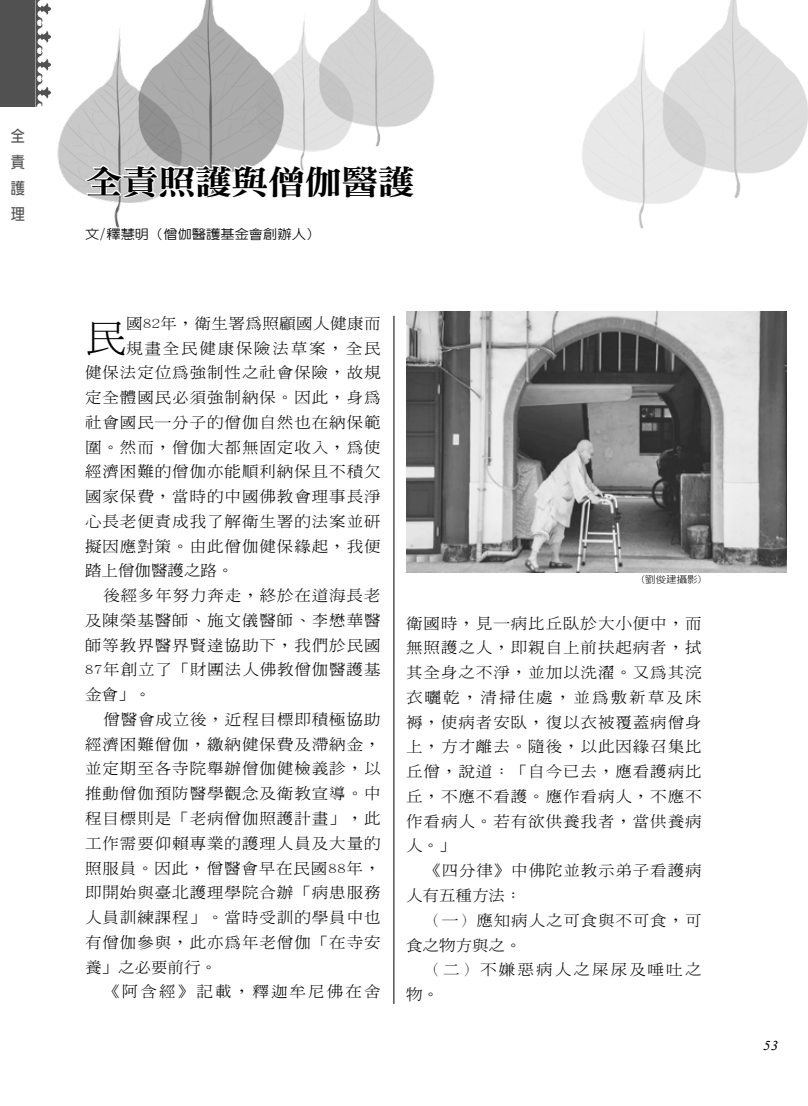
<style>
.page{position:relative;width:808px;height:1106px;background:#fff}
.page>*{position:absolute;margin:0;border:0;box-sizing:border-box;transform-origin:0 0}
.t1{font:300 37.2px "AR Ming B5";color:#000;scale:1.11 1}
.t2{font:33.75px "DF Ming Std W9";letter-spacing:-.025em;color:#000;scale:1.11 1}
.t3{font:700 15.75px/26.1px "AR New Hei B5";color:#555;text-align:justify;scale:.9 1}
.t4{font:300 14.85px/24.8px "AR Ming B5";letter-spacing:.055em;color:#000;scale:1.11 1}
.t5{font:300 14.85px/24.8px "AR Ming B5";letter-spacing:.13em;color:#000;scale:1.11 1}
.t6{font:300 14.85px "AR Ming B5";letter-spacing:.025em;color:#000;scale:1.11 1}
.t7{font:300 14.85px "AR Ming B5";letter-spacing:.11em;color:#000;scale:1.11 1}
.t8{font:300 14.85px "AR Ming B5";color:#000;scale:1.11 1}
.t9{font:italic 13.5px "Times New Roman";color:#000;scale:1.11 1}
.t10{font:500 12.9px "AR New Hei B5";color:#000;scale:1.11 1}
.t11{font:300 9.45px "AR New Hei B5";color:#000;scale:1.11 1}
</style>
<div class="page">
<img style="left:406px;top:311px;width:381px;height:261px">
<img style="left:51px;top:0;width:188px;height:228px">
<svg style="left:34px;top:0;width:17px;height:107px"></svg>
<div style="left:0;top:0;width:34px;height:107px;background:#515151"></div>
<img style="left:239px;top:0;width:196px;height:118px">
<img style="left:582px;top:0;width:226px;height:229px">
<svg style="left:83px;top:84px;width:333px;height:116px"></svg>
<hr style="left:394px;top:316px;width:1px;height:687px;background:#000">
<p class="t3" style="left:11px;top:123px;width:17px">全責護理</p>
<h2 class="t2" style="left:85px;top:163px;width:299px">全責照護與僧伽醫護</h2>
<p class="t10" style="left:85px;top:228px;width:213px">文/釋慧明（僧伽醫護基金會創辦人）</p>
<h1 class="t1" style="left:85px;top:319px;width:39px">民</h1>
<p class="t6" style="left:126px;top:316px;width:230px">國82年，衛生署為照顧國人健康而</p>
<p class="t7" style="left:126px;top:340px;width:230px">規畫全民健康保險法草案，全民</p>
<p class="t4" style="left:85px;top:360px;width:268px">健保法定位為強制性之社會保險，故規</p>
<p class="t4" style="left:85px;top:385px;width:268px">定全體國民必須強制納保。因此，身為</p>
<p class="t4" style="left:85px;top:410px;width:268px">社會國民一分子的僧伽自然也在納保範</p>
<p class="t4" style="left:85px;top:434px;width:268px">圍。然而，僧伽大都無固定收入，為使</p>
<p class="t4" style="left:85px;top:459px;width:268px">經濟困難的僧伽亦能順利納保且不積欠</p>
<p class="t4" style="left:85px;top:484px;width:268px">國家保費，當時的中國佛教會理事長淨</p>
<p class="t4" style="left:85px;top:509px;width:268px">心長老便責成我了解衛生署的法案並研</p>
<p class="t4" style="left:85px;top:533px;width:268px">擬因應對策。由此僧伽健保緣起，我便</p>
<p class="t8" style="left:85px;top:563px;width:135px">踏上僧伽醫護之路。</p>
<p class="t4" style="left:103px;top:583px;width:251px">後經多年努力奔走，終於在道海長老</p>
<p class="t4" style="left:85px;top:608px;width:268px">及陳榮基醫師、施文儀醫師、李懋華醫</p>
<p class="t4" style="left:85px;top:632px;width:268px">師等教界醫界賢達協助下，我們於民國</p>
<p class="t4" style="left:85px;top:657px;width:268px">87年創立了「財團法人佛教僧伽醫護基</p>
<p class="t4" style="left:85px;top:682px;width:61px">金會」。</p>
<p class="t4" style="left:103px;top:707px;width:251px">僧醫會成立後，近程目標即積極協助</p>
<p class="t4" style="left:85px;top:731px;width:268px">經濟困難僧伽，繳納健保費及滯納金，</p>
<p class="t4" style="left:85px;top:756px;width:268px">並定期至各寺院舉辦僧伽健檢義診，以</p>
<p class="t4" style="left:85px;top:781px;width:268px">推動僧伽預防醫學觀念及衛教宣導。中</p>
<p class="t4" style="left:85px;top:806px;width:268px">程目標則是「老病僧伽照護計畫」，此</p>
<p class="t4" style="left:85px;top:830px;width:268px">工作需要仰賴專業的護理人員及大量的</p>
<p class="t4" style="left:85px;top:855px;width:268px">照服員。因此，僧醫會早在民國88年，</p>
<p class="t4" style="left:85px;top:880px;width:268px">即開始與臺北護理學院合辦「病患服務</p>
<p class="t4" style="left:85px;top:905px;width:268px">人員訓練課程」。當時受訓的學員中也</p>
<p class="t4" style="left:85px;top:929px;width:268px">有僧伽參與，此亦為年老僧伽「在寺安</p>
<p class="t4" style="left:85px;top:954px;width:120px">養」之必要前行。</p>
<p class="t5" style="left:103px;top:979px;width:251px">《阿含經》記載，釋迦牟尼佛在舍</p>
<p class="t11" style="left:640px;top:575px;width:58px">(劉俊建攝影)</p>
<p class="t4" style="left:406px;top:610px;width:268px;text-align:justify">衛國時，見一病比丘臥於大小便中，而無照護之人，即親自上前扶起病者，拭其全身之不淨，並加以洗濯。又為其浣衣曬乾，清掃住處，並為敷新草及床褥，使病者安臥，復以衣被覆蓋病僧身上，方才離去。隨後，以此因緣召集比丘僧，說道：「自今已去，應看護病比丘，不應不看護。應作看病人，不應不作看病人。若有欲供養我者，當供養病人。」</p>
<p class="t4" style="left:406px;top:858px;width:268px;text-indent:18px">《四分律》中佛陀並教示弟子看護病人有五種方法：</p>
<p class="t4" style="left:406px;top:907px;width:268px;text-indent:18px">（一）應知病人之可食與不可食，可食之物方與之。</p>
<p class="t5" style="left:406px;top:957px;width:268px;text-indent:18px">（二）不嫌惡病人之屎尿及唾吐之物。</p>
<p class="t9" style="left:763px;top:1035px;width:15px">53</p>
</div>
